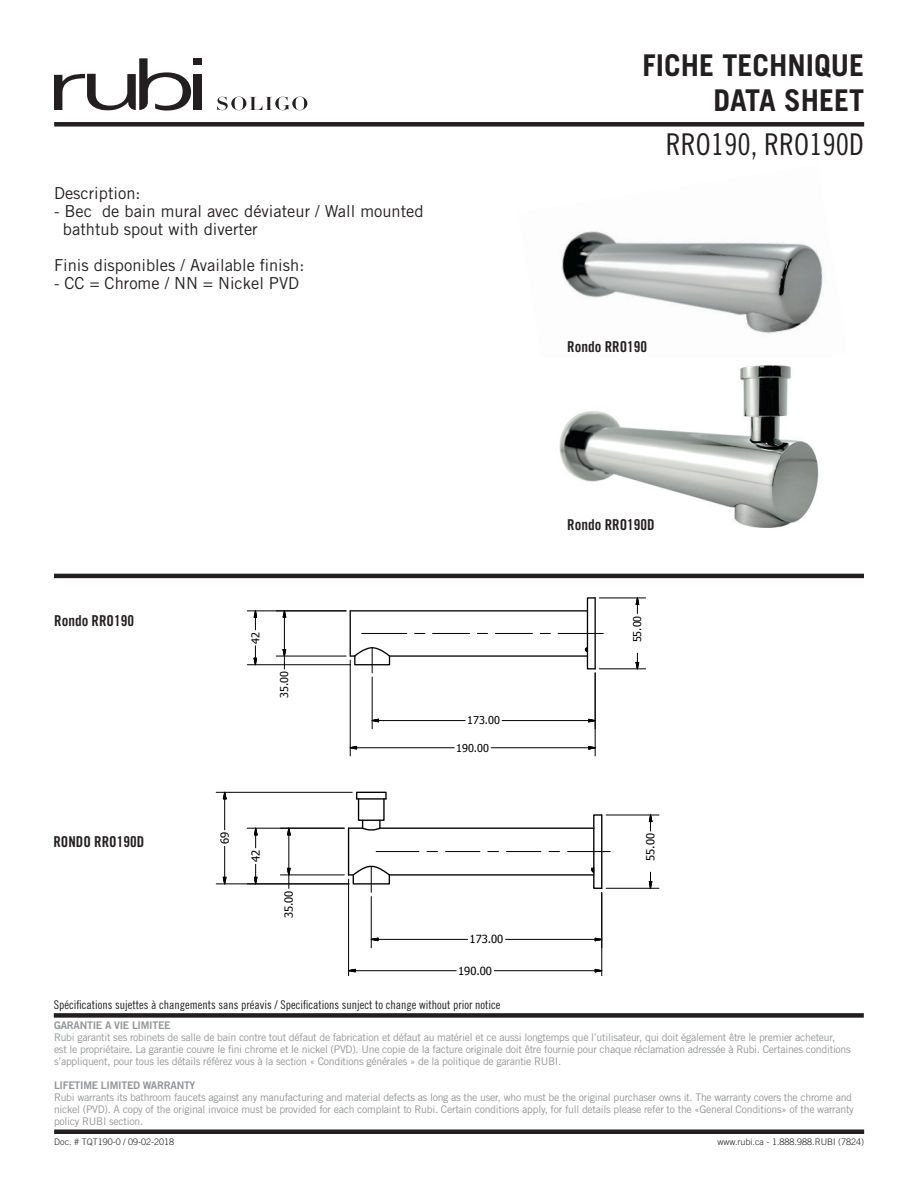
<style>
.page{position:relative;width:918px;height:1188px;background:#fff}
.page>*{position:absolute;margin:0;border:0;box-sizing:border-box;transform-origin:0 0}
.t1{font:700 30px/34.5px "Trade Gothic LT Std";color:#231f20;text-align:right}
.t2{font:30px "Trade Gothic LT Std Cn 18";color:#231f20}
.t3{font:16.5px/18px "Trade Gothic LT Std";color:#231f20}
.t4{font:15px "Trade Gothic LT Std Bd Cn 20";color:#231f20}
.t5{font:12px "Trade Gothic LT Std Cn 18";color:#231f20}
.t6{font:11.1px "Tahoma";letter-spacing:-.005em;color:#000101}
.t7{font:10.8px "Tahoma";color:#000101}
.t8{font:10.5px/12px "Trade Gothic LT Std";letter-spacing:-.025em;color:#939598}
.t9{font:10.5px "Trade Gothic LT Std Bd 2";letter-spacing:-.025em;color:#939598}
.t10{font:300 9px "Trade Gothic LT Std";color:#231f20}
</style>
<div class="page">
<div style="left:54px;top:122px;width:810px;height:5px;background:#231f20"></div>
<hr style="left:54px;top:1130px;width:810px;height:4px;background:#231f20">
<svg style="left:217px;top:97px;width:90px;height:13px"></svg>
<div style="left:193px;top:74px;width:9px;height:36px;background:#231f20"></div>
<div style="left:193px;top:58px;width:9px;height:7px;background:#231f20"></div>
<svg style="left:54px;top:58px;width:138px;height:53px"></svg>
<hr style="left:54px;top:574px;width:810px;height:4px;background:#231f20">
<img style="left:562px;top:231px;width:261px;height:103px">
<div style="left:54px;top:1013px;width:810px;height:5px;background:#231f20"></div>
<img style="left:559px;top:365px;width:260px;height:163px">
<hr style="left:350px;top:611px;width:1px;height:45px;background:#000101">
<hr style="left:390px;top:655px;width:197px;height:2px;background:#000101">
<hr style="left:350px;top:610px;width:237px;height:2px;background:#000101">
<div style="left:587px;top:597px;width:9px;height:72px;border:1px solid #000101"></div>
<svg style="left:584px;top:646px;width:12px;height:22px"></svg>
<svg style="left:349px;top:746px;width:8px;height:4px"></svg>
<svg style="left:588px;top:746px;width:7px;height:4px"></svg>
<hr style="left:357px;top:747px;width:97px;height:1px;background:#000101">
<hr style="left:491px;top:747px;width:98px;height:1px;background:#000101">
<hr style="left:595px;top:673px;width:1px;height:83px;background:#000101">
<hr style="left:350px;top:660px;width:1px;height:96px;background:#000101">
<hr style="left:558px;top:633px;width:37px;height:1px;background:#000101">
<hr style="left:495px;top:633px;width:37px;height:1px;background:#000101">
<hr style="left:433px;top:633px;width:37px;height:1px;background:#000101">
<hr style="left:370px;top:633px;width:37px;height:1px;background:#000101">
<svg style="left:350px;top:646px;width:41px;height:27px"></svg>
<svg style="left:588px;top:718px;width:7px;height:5px"></svg>
<svg style="left:371px;top:718px;width:8px;height:5px"></svg>
<hr style="left:502px;top:720px;width:87px;height:1px;background:#000101">
<hr style="left:379px;top:720px;width:86px;height:1px;background:#000101">
<hr style="left:372px;top:677px;width:1px;height:52px;background:#000101">
<svg style="left:282px;top:610px;width:4px;height:14px"></svg>
<hr style="left:284px;top:617px;width:1px;height:33px;background:#000101">
<hr style="left:276px;top:656px;width:70px;height:1px;background:#000101">
<svg style="left:282px;top:649px;width:5px;height:20px"></svg>
<svg style="left:635px;top:597px;width:4px;height:16px"></svg>
<svg style="left:635px;top:653px;width:5px;height:16px"></svg>
<hr style="left:599px;top:669px;width:47px;height:1px;background:#000101">
<hr style="left:599px;top:598px;width:47px;height:1px;background:#000101">
<svg style="left:253px;top:646px;width:4px;height:20px"></svg>
<svg style="left:253px;top:610px;width:4px;height:20px"></svg>
<hr style="left:247px;top:611px;width:99px;height:1px;background:#000101">
<hr style="left:247px;top:664px;width:104px;height:1px;background:#000101">
<div style="left:356px;top:792px;width:31px;height:8px;border:1px solid #000101"></div>
<div style="left:358px;top:798px;width:27px;height:23px;border:1px solid #000101"></div>
<hr style="left:348px;top:828px;width:1px;height:47px;background:#000101">
<hr style="left:389px;top:874px;width:205px;height:2px;background:#000101">
<hr style="left:380px;top:828px;width:214px;height:1px;background:#000101">
<svg style="left:349px;top:820px;width:33px;height:11px"></svg>
<div style="left:593px;top:814px;width:9px;height:75px;border:1px solid #000101"></div>
<svg style="left:590px;top:866px;width:13px;height:13px"></svg>
<hr style="left:568px;top:851px;width:34px;height:1px;background:#000101">
<hr style="left:506px;top:851px;width:35px;height:1px;background:#000101">
<hr style="left:446px;top:851px;width:34px;height:1px;background:#000101">
<hr style="left:385px;top:851px;width:34px;height:1px;background:#000101">
<svg style="left:349px;top:865px;width:42px;height:27px"></svg>
<svg style="left:287px;top:827px;width:4px;height:15px"></svg>
<hr style="left:288px;top:835px;width:1px;height:33px;background:#000101">
<hr style="left:280px;top:875px;width:64px;height:1px;background:#000101">
<svg style="left:287px;top:868px;width:4px;height:20px"></svg>
<svg style="left:594px;top:937px;width:9px;height:5px"></svg>
<svg style="left:370px;top:937px;width:9px;height:5px"></svg>
<hr style="left:506px;top:939px;width:89px;height:1px;background:#000101">
<hr style="left:378px;top:939px;width:90px;height:1px;background:#000101">
<hr style="left:371px;top:897px;width:1px;height:51px;background:#000101">
<svg style="left:594px;top:969px;width:9px;height:4px"></svg>
<svg style="left:349px;top:969px;width:7px;height:4px"></svg>
<hr style="left:494px;top:970px;width:101px;height:1px;background:#000101">
<hr style="left:355px;top:970px;width:101px;height:1px;background:#000101">
<hr style="left:601px;top:893px;width:1px;height:83px;background:#000101">
<hr style="left:348px;top:879px;width:1px;height:97px;background:#000101">
<svg style="left:649px;top:814px;width:4px;height:17px"></svg>
<svg style="left:649px;top:872px;width:4px;height:16px"></svg>
<hr style="left:606px;top:888px;width:53px;height:1px;background:#000101">
<hr style="left:606px;top:815px;width:53px;height:1px;background:#000101">
<svg style="left:254px;top:864px;width:4px;height:20px"></svg>
<svg style="left:254px;top:827px;width:4px;height:21px"></svg>
<hr style="left:247px;top:828px;width:97px;height:1px;background:#000101">
<svg style="left:223px;top:876px;width:4px;height:8px"></svg>
<svg style="left:222px;top:791px;width:5px;height:15px"></svg>
<hr style="left:224px;top:846px;width:1px;height:31px;background:#000101">
<hr style="left:224px;top:799px;width:1px;height:31px;background:#000101">
<hr style="left:216px;top:884px;width:133px;height:1px;background:#000101">
<hr style="left:216px;top:792px;width:136px;height:1px;background:#000101">
<h2 class="t3" style="left:54px;top:184px;width:88px">Description:</h2>
<h2 class="t3" style="left:63px;top:202px;width:362px;text-indent:-9px">- Bec de bain mural avec déviateur / Wall mounted bathtub spout with diverter</h2>
<h2 class="t3" style="left:54px;top:256px;width:252px">Finis disponibles / Available finish:</h2>
<h2 class="t3" style="left:54px;top:274px;width:247px">- CC = Chrome / NN = Nickel PVD</h2>
<h1 class="t1" style="left:642px;top:48px;width:223px">FICHE TECHNIQUE<br>DATA SHEET</h1>
<h1 class="t2" style="left:666px;top:126px;width:200px">RRO190, RRO190D</h1>
<h3 class="t4" style="left:567px;top:338px;width:81px">Rondo RRO190</h3>
<h3 class="t4" style="left:54px;top:612px;width:81px">Rondo RRO190</h3>
<h3 class="t4" style="left:53px;top:832px;width:92px">RONDO RRO190D</h3>
<p class="t7" style="left:248px;top:644px;width:13px;rotate:-90deg">42</p>
<p class="t7" style="left:277px;top:698px;width:28px;rotate:-90deg">35.00</p>
<p class="t6" style="left:217px;top:844px;width:14px;rotate:-90deg">69</p>
<p class="t6" style="left:248px;top:862px;width:14px;rotate:-90deg">42</p>
<p class="t6" style="left:281px;top:918px;width:29px;rotate:-90deg">35.00</p>
<p class="t7" style="left:467px;top:713px;width:34px">173.00</p>
<p class="t7" style="left:456px;top:741px;width:34px">190.00</p>
<p class="t6" style="left:470px;top:932px;width:35px">173.00</p>
<p class="t6" style="left:458px;top:963px;width:35px">190.00</p>
<h3 class="t4" style="left:567px;top:516px;width:89px">Rondo RRO190D</h3>
<p class="t7" style="left:630px;top:642px;width:28px;rotate:-90deg">55.00</p>
<p class="t6" style="left:643px;top:861px;width:29px;rotate:-90deg">55.00</p>
<p class="t5" style="left:54px;top:998px;width:448px">Spécifications sujettes à changements sans préavis / Specifications sunject to change without prior notice</p>
<p class="t9" style="left:54px;top:1019px;width:118px">GARANTIE A VIE LIMITEE</p>
<p class="t8" style="left:54px;top:1031px;width:798px">Rubi garantit ses robinets de salle de bain contre tout défaut de fabrication et défaut au matériel et ce aussi longtemps que l’utilisateur, qui doit également être le premier acheteur,<br>est le propriétaire. La garantie couvre le fini chrome et le nickel (PVD). Une copie de la facture originale doit être fournie pour chaque réclamation adressée à Rubi. Certaines conditions s’appliquent, pour tous les détails référez vous à la section « Conditions générales » de la politique de garantie RUBI.</p>
<p class="t9" style="left:54px;top:1079px;width:143px">LIFETIME LIMITED WARRANTY</p>
<p class="t8" style="left:54px;top:1091px;width:801px">Rubi warrants its bathroom faucets against any manufacturing and material defects as long as the user, who must be the original purchaser owns it. The warranty covers the chrome and nickel (PVD). A copy of the original invoice must be provided for each complaint to Rubi. Certain conditions apply, for full details please refer to the «General Conditions» of the warranty policy RUBI section.</p>
<p class="t10" style="left:54px;top:1137px;width:122px">Doc. # TQT190-0 / 09-02-2018</p>
<p class="t10" style="left:718px;top:1137px;width:148px">www.rubi.ca - 1.888.988.RUBI (7824)</p>
</div>
